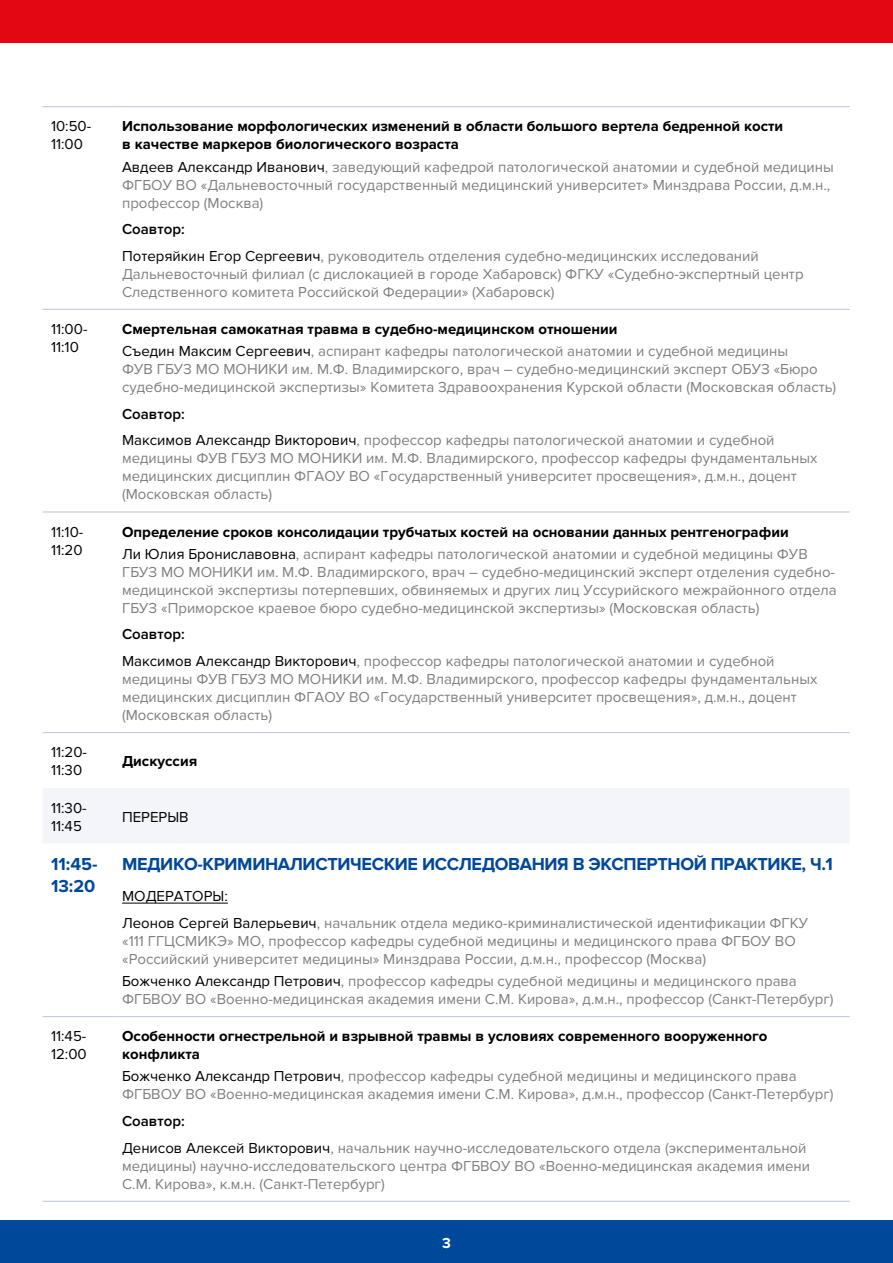
<style>
.page{position:relative;width:893px;height:1263px;background:#fff}
.page>*{position:absolute;margin:0;border:0;box-sizing:border-box;transform-origin:0 0}
.t1{font:700 18px/21.6px "Proxima Nova";letter-spacing:-.02em;color:#00489a}
.t2{font:15px/18px "Proxima Nova";color:#808080}
.t3{font:700 15px/18px "Proxima Nova";color:#000}
.t4{font:15px/18px "Proxima Nova";color:#000}
.t5{font:700 15px "Proxima Nova";color:#fff}
.s1{color:#000}
.s2{font-weight:600;color:#000}
.s3{font-weight:400}
.s4{font-weight:400;color:#808080}
</style>
<div class="page">
<div style="left:0;top:1220px;width:893px;height:43px;background:#00489a"></div>
<div style="left:0;top:0;width:893px;height:43px;background:#e30613"></div>
<div style="left:43px;top:788px;width:806px;height:55px;background:#f4f5fb"></div>
<hr style="left:43px;top:106px;width:71px;height:1px;background:#bcc1e3">
<hr style="left:114px;top:106px;width:736px;height:1px;background:#bcc1e3">
<hr style="left:43px;top:309px;width:71px;height:1px;background:#bcc1e3">
<hr style="left:114px;top:309px;width:736px;height:1px;background:#bcc1e3">
<hr style="left:43px;top:512px;width:71px;height:1px;background:#bcc1e3">
<hr style="left:114px;top:512px;width:736px;height:1px;background:#bcc1e3">
<hr style="left:43px;top:1201px;width:71px;height:1px;background:#bcc1e3">
<hr style="left:114px;top:1201px;width:736px;height:1px;background:#bcc1e3">
<hr style="left:43px;top:1016px;width:71px;height:1px;background:#bcc1e3">
<hr style="left:114px;top:1016px;width:736px;height:1px;background:#bcc1e3">
<hr style="left:43px;top:732px;width:71px;height:1px;background:#bcc1e3">
<hr style="left:114px;top:732px;width:736px;height:1px;background:#bcc1e3">
<hr style="left:122px;top:903px;width:106px;height:1px;background:#000">
<p class="t4" style="left:51px;top:118px;width:42px">10:50-<br>11:00</p>
<p class="t3" style="left:122px;top:118px;width:663px">Использование морфологических изменений в области большого вертела бедренной кости в качестве маркеров биологического возраста</p>
<p class="t2" style="left:122px;top:158px;width:713px"><span class="s1">Авдеев Александр Иванович</span>, заведующий кафедрой патологической анатомии и судебной медицины<br>ФГБОУ ВО «Дальневосточный государственный медицинский университет» Минздрава России, д.м.н., профессор (Москва)</p>
<p class="t2" style="left:122px;top:216px;width:638px;line-height:26.5px"><span class="s2">Соавтор:<br></span><span class="s1">Потеряйкин Егор Сергеевич</span>, руководитель отделения судебно-медицинских исследований</p>
<p class="t2" style="left:122px;top:265px;width:683px">Дальневосточный филиал (с дислокацией в городе Хабаровск) ФГКУ «Судебно-экспертный центр<br>Следственного комитета Российской Федерации» (Хабаровск)</p>
<p class="t4" style="left:51px;top:320px;width:38px">11:00-<br>11:10</p>
<p class="t3" style="left:122px;top:318px;width:667px;line-height:22.2px">Смертельная самокатная травма в судебно-медицинском отношении<br><span class="s3">Съедин Максим Сергеевич</span><span class="s4">, аспирант кафедры патологической анатомии и судебной медицины</span></p>
<p class="t2" style="left:122px;top:360px;width:716px">ФУВ ГБУЗ МО МОНИКИ им. М.Ф. Владимирского, врач – судебно-медицинский эксперт ОБУЗ «Бюро судебно-медицинской экспертизы» Комитета Здравоохранения Курской области (Московская область)</p>
<p class="t2" style="left:122px;top:401px;width:654px;line-height:26.5px"><span class="s2">Соавтор:<br></span><span class="s1">Максимов Александр Викторович</span>, профессор кафедры патологической анатомии и судебной</p>
<p class="t2" style="left:122px;top:449px;width:697px">медицины ФУВ ГБУЗ МО МОНИКИ им. М.Ф. Владимирского, профессор кафедры фундаментальных медицинских дисциплин ФГАОУ ВО «Государственный университет просвещения», д.м.н., доцент (Московская область)</p>
<p class="t4" style="left:51px;top:523px;width:34px">11:10-<br>11:20</p>
<p class="t3" style="left:122px;top:521px;width:687px;line-height:22.2px">Определение сроков консолидации трубчатых костей на основании данных рентгенографии<br><span class="s3">Ли Юлия Брониславовна</span><span class="s4">, аспирант кафедры патологической анатомии и судебной медицины ФУВ</span></p>
<p class="t2" style="left:122px;top:563px;width:716px;text-align:justify">ГБУЗ МО МОНИКИ им. М.Ф. Владимирского, врач – судебно-медицинский эксперт отделения судебно&shy;медицинской экспертизы потерпевших, обвиняемых и других лиц Уссурийского межрайонного отдела ГБУЗ «Приморское краевое бюро судебно-медицинской экспертизы» (Московская область)</p>
<p class="t2" style="left:122px;top:621px;width:654px;line-height:26.5px"><span class="s2">Соавтор:<br></span><span class="s1">Максимов Александр Викторович</span>, профессор кафедры патологической анатомии и судебной</p>
<p class="t2" style="left:122px;top:670px;width:697px">медицины ФУВ ГБУЗ МО МОНИКИ им. М.Ф. Владимирского, профессор кафедры фундаментальных медицинских дисциплин ФГАОУ ВО «Государственный университет просвещения», д.м.н., доцент (Московская область)</p>
<p class="t4" style="left:51px;top:743px;width:38px">11:20-<br>11:30</p>
<p class="t3" style="left:122px;top:752px;width:77px">Дискуссия</p>
<p class="t4" style="left:51px;top:799px;width:37px">11:30-<br>11:45</p>
<p class="t4" style="left:122px;top:808px;width:68px">ПЕРЕРЫВ</p>
<p class="t1" style="left:51px;top:854px;width:48px">11:45-<br>13:20</p>
<p class="t1" style="left:122px;top:854px;width:712px">МЕДИКО-КРИМИНАЛИСТИЧЕСКИЕ ИССЛЕДОВАНИЯ В ЭКСПЕРТНОЙ ПРАКТИКЕ, Ч.1</p>
<p class="t2" style="left:122px;top:883px;width:688px;line-height:26.5px"><span class="s1">МОДЕРАТОРЫ:<br>Леонов Сергей Валерьевич</span>, начальник отдела медико-криминалистической идентификации ФГКУ</p>
<p class="t2" style="left:122px;top:932px;width:675px">«111 ГГЦСМИКЭ» МО, профессор кафедры судебной медицины и медицинского права ФГБОУ ВО «Российский университет медицины» Минздрава России, д.м.н., профессор (Москва)</p>
<p class="t2" style="left:122px;top:972px;width:713px"><span class="s1">Божченко Александр Петрович</span>, профессор кафедры судебной медицины и медицинского права<br>ФГБВОУ ВО «Военно-медицинская академия имени С.М. Кирова», д.м.н., профессор (Санкт-Петербург)</p>
<p class="t4" style="left:51px;top:1027px;width:37px">11:45-<br>12:00</p>
<p class="t3" style="left:122px;top:1027px;width:647px">Особенности огнестрельной и взрывной травмы в условиях современного вооруженного конфликта</p>
<p class="t2" style="left:122px;top:1068px;width:713px"><span class="s1">Божченко Александр Петрович</span>, профессор кафедры судебной медицины и медицинского права<br>ФГБВОУ ВО «Военно-медицинская академия имени С.М. Кирова», д.м.н., профессор (Санкт-Петербург)</p>
<p class="t2" style="left:122px;top:1108px;width:686px;line-height:26.5px"><span class="s2">Соавтор:<br></span><span class="s1">Денисов Алексей Викторович</span>, начальник научно-исследовательского отдела (экспериментальной</p>
<p class="t2" style="left:122px;top:1157px;width:689px">медицины) научно-исследовательского центра ФГБВОУ ВО «Военно-медицинская академия имени<br>С.М. Кирова», к.м.н. (Санкт-Петербург)</p>
<p class="t5" style="left:442px;top:1234px;width:10px">3</p>
</div>
